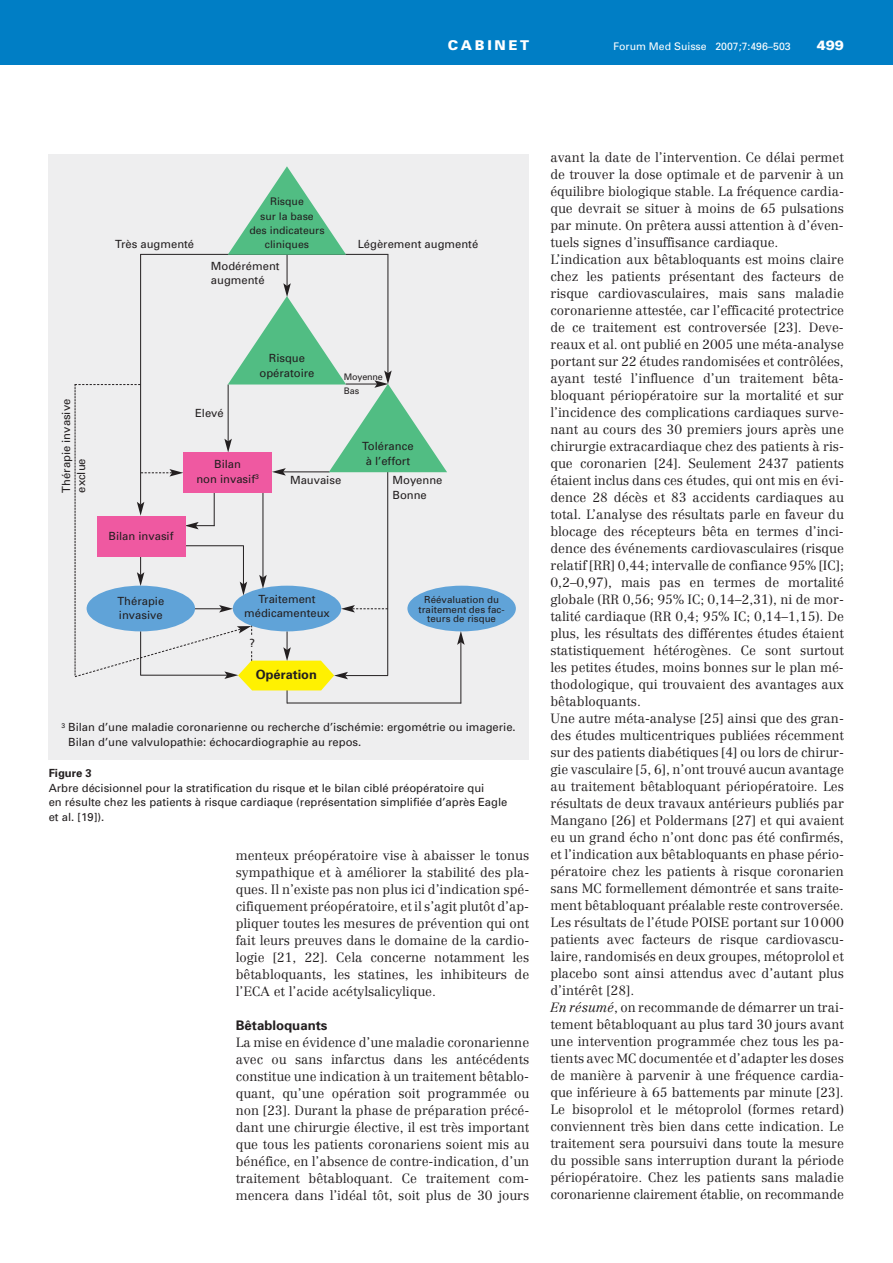
<style>
.page{position:relative;width:893px;height:1263px;background:#fff}
.page>*{position:absolute;margin:0;border:0;box-sizing:border-box;transform-origin:0 0}
.t1{font:900 13.5px "Univers";letter-spacing:.2em;color:#fff}
.t2{font:300 13.2px/17px "Centennial";color:#231f20;text-align:justify}
.t3{font:700 13.2px "Univers";color:#231f20}
.t4{font:700 12.75px "Univers";color:#231f20}
.t5{font:11.25px/14.9px "Univers";color:#231f20}
.t6{font:700 11.25px "Univers";color:#231f20}
.t7{font:10.5px/14.2px "Univers";color:#231f20;text-align:center}
.t8{font:10.5px "Univers";color:#fff}
.t9{font:9.75px/9.8px "Univers";color:#231f20;text-align:center}
.t10{font:9px/14.9px "Univers";letter-spacing:-.015em;color:#231f20}
.s1{font-style:italic}
</style>
<div class="page">
<div style="left:49px;top:154px;width:480px;height:606px;background:#eeeeef"></div>
<div style="left:0;top:0;width:893px;height:64px;background:#007ec5"></div>
<hr style="left:140px;top:254px;width:248px;height:1px;background:#231f20">
<hr style="left:287px;top:255px;width:1px;height:31px;background:#231f20">
<hr style="left:388px;top:255px;width:1px;height:118px;background:#231f20">
<hr style="left:460px;top:642px;width:1px;height:61px;background:#231f20">
<svg style="left:457px;top:631px;width:8px;height:14px"></svg>
<div style="left:407px;top:586px;width:109px;height:45px;background:#60a3d8;border-radius:50%"></div>
<svg style="left:228px;top:166px;width:118px;height:89px"></svg>
<hr style="left:140px;top:254px;width:1px;height:250px;background:#231f20">
<hr style="left:287px;top:703px;width:174px;height:1px;background:#231f20">
<svg style="left:74px;top:283px;width:373px;height:420px"></svg>
<p class="t1" style="left:448px;top:40px;width:83px">CABINET</p>
<p class="t8" style="left:613px;top:42px;width:179px">Forum Med Suisse 2007;7:496–503</p>
<p class="t1" style="left:817px;top:40px;width:29px">499</p>
<p class="t7" style="left:249px;top:195px;width:77px">Risque<br>sur la base<br>des indicateurs cliniques</p>
<p class="t5" style="left:115px;top:238px;width:80px">Très augmenté</p>
<p class="t5" style="left:358px;top:238px;width:122px">Légèrement augmenté</p>
<p class="t5" style="left:211px;top:259px;width:70px">Modérément augmenté</p>
<p class="t5" style="left:60px;top:493px;width:95px;rotate:-90deg">Thérapie invasive exclue</p>
<p class="t5" style="left:108px;top:530px;width:67px">Bilan invasif</p>
<p class="t5" style="left:117px;top:594px;width:48px">Thérapie invasive</p>
<p class="t5" style="left:195px;top:407px;width:30px">Elevé</p>
<p class="t5" style="left:259px;top:352px;width:56px;text-align:center">Risque opératoire</p>
<p class="t10" style="left:344px;top:370px;width:41px">Moyenne<br>Bas</p>
<p class="t5" style="left:196px;top:457px;width:64px;text-align:center">Bilan<br>non invasif<sup>3</sup></p>
<p class="t5" style="left:290px;top:474px;width:53px">Mauvaise</p>
<p class="t5" style="left:362px;top:440px;width:53px;text-align:center">Tolérance à l’effort</p>
<p class="t5" style="left:392px;top:474px;width:51px">Moyenne<br>Bonne</p>
<p class="t5" style="left:244px;top:593px;width:87px;line-height:13.5px;text-align:center">Traitement médicamenteux</p>
<p class="t9" style="left:419px;top:595px;width:88px">Réévaluation du traitement des fac&shy;teurs de risque</p>
<p class="t5" style="left:249px;top:637px;width:7px">?</p>
<p class="t4" style="left:256px;top:670px;width:62px">Opération</p>
<p class="t5" style="left:68px;top:721px;width:449px;text-indent:-7px"><sup>3</sup> Bilan d’une maladie coronarienne ou recherche d’ischémie: ergométrie ou imagerie.<br>Bilan d’une valvulopathie: échocardiographie au repos.</p>
<p class="t6" style="left:49px;top:768px;width:45px">Figure 3</p>
<p class="t5" style="left:49px;top:781px;width:460px">Arbre décisionnel pour la stratification du risque et le bilan ciblé préopératoire qui<br>en résulte chez les patients à risque cardiaque (représentation simplifiée d’après Eagle et al. [19]).</p>
<p class="t2" style="left:236px;top:847px;width:295px">menteux préopératoire vise à abaisser le tonus sympathique et à améliorer la stabilité des pla&shy;ques. Il n’existe pas non plus ici d’indication spé&shy;cifiquement préopératoire, et il s’agit plutôt d’ap&shy;pliquer toutes les mesures de prévention qui ont fait leurs preuves dans le domaine de la cardio&shy;logie [21, 22]. Cela concerne notamment les bêtabloquants, les statines, les inhibiteurs de l’ECA et l’acide acétylsalicylique.</p>
<p class="t3" style="left:236px;top:1020px;width:93px">Bêtabloquants</p>
<p class="t2" style="left:236px;top:1035px;width:295px">La mise en évidence d’une maladie coronarienne avec ou sans infarctus dans les antécédents constitue une indication à un traitement bêtablo&shy;quant, qu’une opération soit programmée ou non [23]. Durant la phase de préparation précé&shy;dant une chirurgie élective, il est très important que tous les patients coronariens soient mis au bénéfice, en l’absence de contre-indication, d’un traitement bêtabloquant. Ce traitement com&shy;mencera dans l’idéal tôt, soit plus de 30 jours</p>
<p class="t2" style="left:550px;top:150px;width:295px;text-align:left">avant la date de l’intervention. Ce délai permet de trouver la dose optimale et de parvenir à un équilibre biologique stable. La fréquence cardia&shy;que devrait se situer à moins de 65 pulsations par minute. On prêtera aussi attention à d’éven&shy;tuels signes d’insuffisance cardiaque.<br>L’indication aux bêtabloquants est moins claire chez les patients présentant des facteurs de risque cardiovasculaires, mais sans maladie coronarienne attestée, car l’efficacité protectrice de ce traitement est controversée [23]. Deve&shy;reaux et al. ont publié en 2005 une méta-analyse portant sur 22 études randomisées et contrôlées, ayant testé l’influence d’un traitement bêta&shy;bloquant périopératoire sur la mortalité et sur l’incidence des complications cardiaques surve&shy;nant au cours des 30 premiers jours après une chirurgie extracardiaque chez des patients à ris&shy;que coronarien [24]. Seulement 2437 patients étaient inclus dans ces études, qui ont mis en évi&shy;dence 28 décès et 83 accidents cardiaques au total. L’analyse des résultats parle en faveur du blocage des récepteurs bêta en termes d’inci&shy;dence des événements cardiovasculaires (risque relatif [RR] 0,44; intervalle de confiance 95% [IC]; 0,2–0,97), mais pas en termes de mortalité globale (RR 0,56; 95% IC; 0,14–2,31), ni de mor&shy;talité cardiaque (RR 0,4; 95% IC; 0,14–1,15). De plus, les résultats des différentes études étaient statistiquement hétérogènes. Ce sont surtout les petites études, moins bonnes sur le plan mé&shy;thodologique, qui trouvaient des avantages aux bêtabloquants.<br>Une autre méta-analyse [25] ainsi que des gran&shy;des études multicentriques publiées récemment sur des patients diabétiques [4] ou lors de chirur&shy;gie vasculaire [5, 6], n’ont trouvé aucun avantage au traitement bêtabloquant périopératoire. Les résultats de deux travaux antérieurs publiés par Mangano [26] et Poldermans [27] et qui avaient eu un grand écho n’ont donc pas été confirmés, et l’indication aux bêtabloquants en phase pério&shy;pératoire chez les patients à risque coronarien sans MC formellement démontrée et sans traite&shy;ment bêtabloquant préalable reste controversée.<br>Les résultats de l’étude POISE portant sur 10000 patients avec facteurs de risque cardiovascu&shy;laire, randomisés en deux groupes, métoprolol et placebo sont ainsi attendus avec d’autant plus d’intérêt [28].<br><span class="s1">En résumé</span>, on recommande de démarrer un trai&shy;tement bêtabloquant au plus tard 30 jours avant une intervention programmée chez tous les pa&shy;tients avec MC documentée et d’adapter les doses de manière à parvenir à une fréquence cardia&shy;que inférieure à 65 battements par minute [23].<br>Le bisoprolol et le métoprolol (formes retard) conviennent très bien dans cette indication. Le traitement sera poursuivi dans toute la mesure du possible sans interruption durant la période périopératoire. Chez les patients sans maladie coronarienne clairement établie, on recommande</p>
</div>
